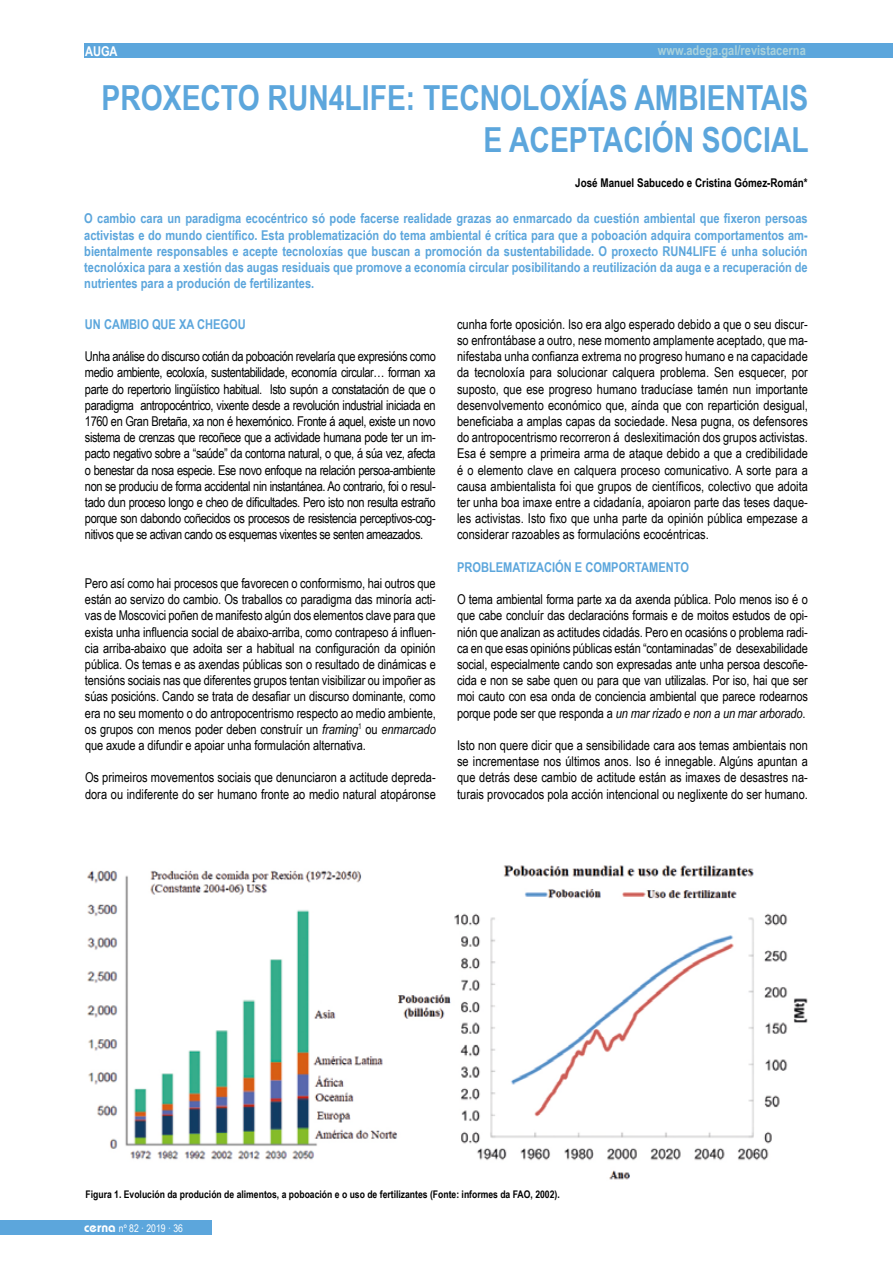
<style>
.page{position:relative;width:893px;height:1263px;background:#fff}
.page>*{position:absolute;margin:0;border:0;box-sizing:border-box;transform-origin:0 0}
.t1{font:700 34.5px/41.4px "Arial Narrow";color:#5ca6dc;text-align:right}
.t2{font:13.5px/16.2px "Arial Narrow";color:#010202;text-align:justify}
.t3{font:13.5px/16.2px "Arial Narrow";letter-spacing:-.005em;color:#000;text-align:justify}
.t4{font:700 13.5px/16.2px "Arial Narrow";color:#5ca6dc;text-align:justify}
.t5{font:700 13.5px "Arial Narrow";color:#a9d1db}
.t6{font:700 13.5px "Arial Narrow";color:#fff}
.t7{font:700 12px "Arial Narrow";color:#000}
.t8{font:700 10.5px "Arial Narrow";color:#000}
.t9{font:10.5px "Arial Narrow";color:#fff}
.s1{font-style:italic}
.s2{font-family:"Bauhaus";font-weight:600;font-size:13.5px}
</style>
<div class="page">
<div style="left:0;top:1220px;width:211px;height:15px;background:#5ca6dc"></div>
<div style="left:84px;top:43px;width:808px;height:15px;background:#5ca6dc"></div>
<img style="left:87px;top:865px;width:721px;height:315px">
<p class="t6" style="left:85px;top:41px;width:34px">AUGA</p>
<p class="t5" style="left:658px;top:40px;width:149px">www.adega.gal/revistacerna</p>
<h1 class="t1" style="left:101px;top:76px;width:709px">PROXECTO RUN4LIFE: TECNOLOXÍAS AMBIENTAIS<br>E ACEPTACIÓN SOCIAL</h1>
<p class="t7" style="left:575px;top:174px;width:234px">José Manuel Sabucedo e Cristina Gómez-Román*</p>
<p class="t4" style="left:84px;top:210px;width:725px">O cambio cara un paradigma ecocéntrico só pode facerse realidade grazas ao enmarcado da cuestión ambiental que fixeron persoas activistas e do mundo científico. Esta problematización do tema ambiental é crítica para que a poboación adquira comportamentos am&shy;bientalmente responsables e acepte tecnoloxías que buscan a promoción da sustentabilidade. O proxecto RUN4LIFE é unha solución tecnolóxica para a xestión das augas residuais que promove a economía circular posibilitando a reutilización da auga e a recuperación de nutrientes para a produción de fertilizantes.</p>
<p class="t4" style="left:85px;top:315px;width:162px">UN CAMBIO QUE XA CHEGOU</p>
<p class="t2" style="left:85px;top:348px;width:352px">Unha análise do discurso cotián da poboación revelaría que expresións como medio ambiente, ecoloxía, sustentabilidade, economía circular… forman xa parte do repertorio lingüístico habitual. Isto supón a constatación de que o paradigma antropocéntrico, vixente desde a revolución industrial iniciada en 1760 en Gran Bretaña, xa non é hexemónico. Fronte á aquel, existe un novo sistema de crenzas que recoñece que a actividade humana pode ter un im&shy;pacto negativo sobre a “saúde” da contorna natural, o que, á súa vez, afecta o benestar da nosa especie. Ese novo enfoque na relación persoa-ambiente non se produciu de forma accidental nin instantánea. Ao contrario, foi o resul&shy;tado dun proceso longo e cheo de dificultades. Pero isto non resulta estraño porque son dabondo coñecidos os procesos de resistencia perceptivos-cog&shy;nitivos que se activan cando os esquemas vixentes se senten ameazados.</p>
<p class="t2" style="left:85px;top:575px;width:352px">Pero así como hai procesos que favorecen o conformismo, hai outros que están ao servizo do cambio. Os traballos co paradigma das minoría acti&shy;vas de Moscovici poñen de manifesto algún dos elementos clave para que exista unha influencia social de abaixo-arriba, como contrapeso á influen&shy;cia arriba-abaixo que adoita ser a habitual na configuración da opinión pública. Os temas e as axendas públicas son o resultado de dinámicas e tensións sociais nas que diferentes grupos tentan visibilizar ou impoñer as súas posicións. Cando se trata de desafiar un discurso dominante, como era no seu momento o do antropocentrismo respecto ao medio ambiente, os grupos con menos poder deben construír un <span class="s1">framing</span><sup>1</sup> ou <span class="s1">enmarcado </span>que axude a difundir e apoiar unha formulación alternativa.</p>
<p class="t2" style="left:85px;top:769px;width:352px">Os primeiros movementos sociais que denunciaron a actitude depreda&shy;dora ou indiferente do ser humano fronte ao medio natural atopáronse</p>
<p class="t2" style="left:457px;top:315px;width:352px">cunha forte oposición. Iso era algo esperado debido a que o seu discur&shy;so enfrontábase a outro, nese momento amplamente aceptado, que ma&shy;nifestaba unha confianza extrema no progreso humano e na capacidade da tecnoloxía para solucionar calquera problema. Sen esquecer, por suposto, que ese progreso humano traducíase tamén nun importante desenvolvemento económico que, aínda que con repartición desigual, beneficiaba a amplas capas da sociedade. Nesa pugna, os defensores do antropocentrismo recorreron á deslexitimación dos grupos activistas.<br>Esa é sempre a primeira arma de ataque debido a que a credibilidade é o elemento clave en calquera proceso comunicativo. A sorte para a causa ambientalista foi que grupos de científicos, colectivo que adoita ter unha boa imaxe entre a cidadanía, apoiaron parte das teses daque&shy;les activistas. Isto fixo que unha parte da opinión pública empezase a considerar razoables as formulacións ecocéntricas.</p>
<p class="t4" style="left:457px;top:558px;width:233px">PROBLEMATIZACIÓN E COMPORTAMENTO</p>
<p class="t3" style="left:457px;top:591px;width:352px">O tema ambiental forma parte xa da axenda pública. Polo menos iso é o que cabe concluír das declaracións formais e de moitos estudos de opi&shy;nión que analizan as actitudes cidadás. Pero en ocasións o problema radi&shy;ca en que esas opinións públicas están “contaminadas” de desexabilidade social, especialmente cando son expresadas ante unha persoa descoñe&shy;cida e non se sabe quen ou para que van utilizalas. Por iso, hai que ser moi cauto con esa onda de conciencia ambiental que parece rodearnos porque pode ser que responda a <span class="s1">un mar rizado e non a un mar arborado</span>.</p>
<p class="t3" style="left:457px;top:737px;width:352px">Isto non quere dicir que a sensibilidade cara aos temas ambientais non se incrementase nos últimos anos. Iso é innegable. Algúns apuntan a que detrás dese cambio de actitude están as imaxes de desastres na&shy;turais provocados pola acción intencional ou neglixente do ser humano.</p>
<p class="t8" style="left:86px;top:1186px;width:476px">Figura 1. Evolución da produción de alimentos, a poboación e o uso de fertilizantes (Fonte: informes da FAO, 2002).</p>
<p class="t9" style="left:84px;top:1220px;width:100px"><span class="s2">cerna</span> nº 82 · 2019 · 36</p>
<p class="t9" style="left:85px;top:1222px;width:88px"><span class="s2">cerna</span> nº 80 · 2018 ·</p>
</div>
